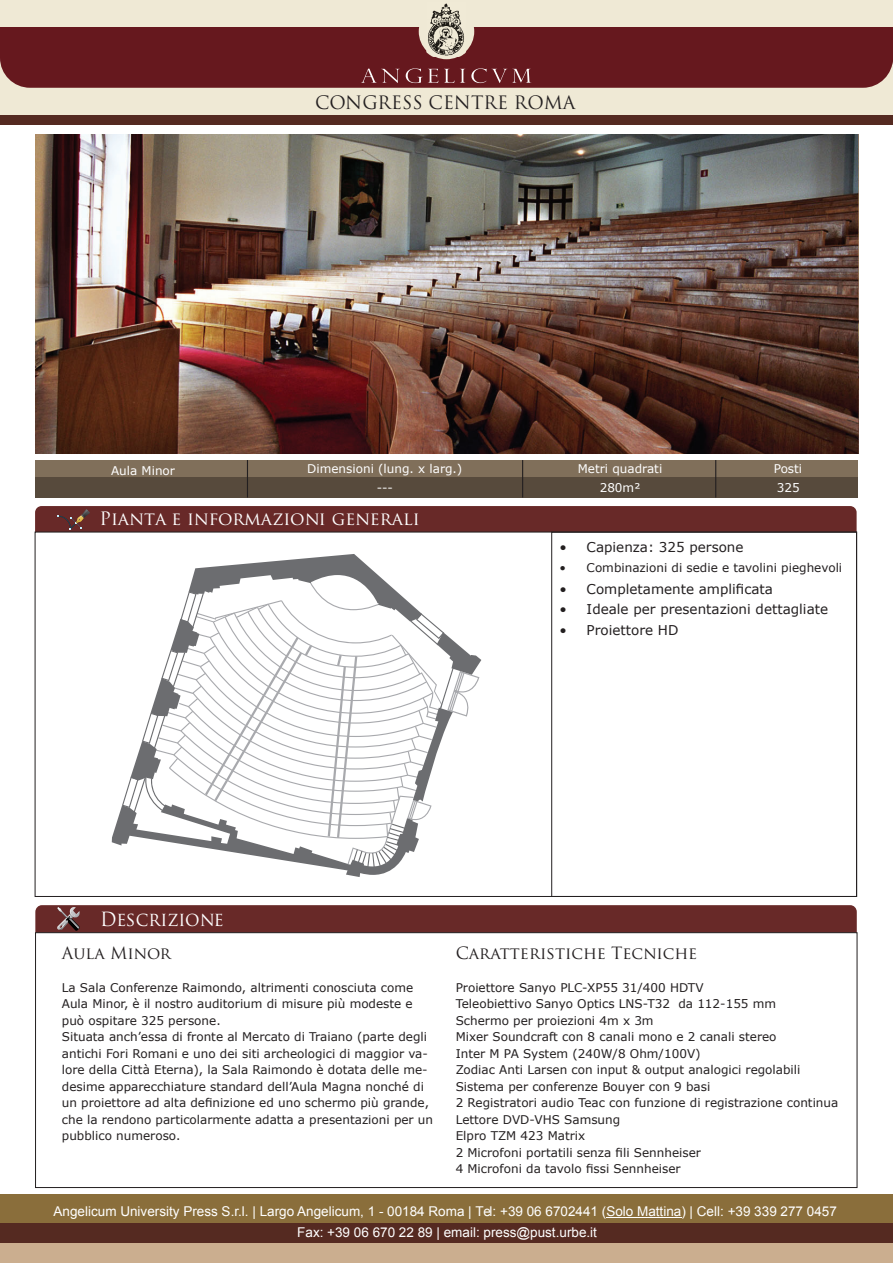
<style>
.page{position:relative;width:893px;height:1263px;background:#fff}
.page>*{position:absolute;margin:0;border:0;box-sizing:border-box;transform-origin:0 0}
.t1{font:19.05px "Trajan Pro";color:#fff;scale:.94 1}
.t2{font:18px "Trajan Pro";color:#fff}
.t3{font:18px "Trajan Pro";color:#231f20}
.t4{font:16.5px "Trajan Pro";color:#231f20}
.t5{font:13.5px/21px "Arial";color:#fff;text-align:center}
.t6{font:13.5px "Verdana";color:#231f20}
.t7{font:12px/16.5px "Verdana";color:#231f20}
.t8{font:12px "Verdana";color:#fff}
</style>
<div class="page">
<div style="left:0;top:1243px;width:893px;height:20px;background:#cbae8f"></div>
<div style="left:0;top:1222px;width:893px;height:21px;background:#552a21"></div>
<div style="left:0;top:1194px;width:893px;height:28px;background:#8a6e3b"></div>
<hr style="left:606px;top:1216px;width:75px;height:1px;background:#fff">
<svg style="left:35px;top:905px;width:822px;height:28px;background:#672b2a"></svg>
<svg style="left:35px;top:506px;width:822px;height:26px;background:#672928"></svg>
<div style="left:0;top:61px;width:893px;height:55px;background:#efe9d5"></div>
<div style="left:0;top:59px;width:892px;height:29px;background:#66181e"></div>
<svg style="left:0;top:0;width:892px;height:59px;background:#a57872"></svg>
<div style="left:0;top:115px;width:893px;height:10px;background:#552a21"></div>
<svg style="left:361px;top:69px;width:39px;height:14px"></svg>
<svg style="left:406px;top:68px;width:59px;height:15px"></svg>
<svg style="left:471px;top:68px;width:60px;height:15px"></svg>
<img style="left:426px;top:1px;width:40px;height:56px">
<img style="left:426px;top:20px;width:14px;height:19px">
<div style="left:35px;top:460px;width:822px;height:17px;background:#806f5a"></div>
<div style="left:35px;top:477px;width:822px;height:20px;background:#574a3c"></div>
<hr style="left:247px;top:460px;width:1px;height:37px;background:#231f20">
<hr style="left:522px;top:460px;width:1px;height:37px;background:#231f20">
<hr style="left:715px;top:460px;width:1px;height:37px;background:#231f20">
<div style="left:551px;top:532px;width:306px;height:365px;border:1px solid #231f20"></div>
<img style="left:36px;top:135px;width:822px;height:319px">
<svg style="left:112px;top:554px;width:369px;height:323px"></svg>
<svg style="left:892px;top:0;width:1px;height:65px"></svg>
<h2 class="t3" style="left:315px;top:91px;width:262px">CONGRESS CENTRE ROMA</h2>
<p class="t8" style="left:111px;top:463px;width:65px">Aula Minor</p>
<p class="t8" style="left:307px;top:461px;width:157px">Dimensioni (lung. x larg.)</p>
<p class="t8" style="left:578px;top:461px;width:86px">Metri quadrati</p>
<p class="t8" style="left:774px;top:461px;width:30px">Posti</p>
<p class="t8" style="left:377px;top:480px;width:18px">---</p>
<p class="t8" style="left:600px;top:480px;width:43px">280m²</p>
<p class="t8" style="left:777px;top:480px;width:24px">325</p>
<h2 class="t2" style="left:100px;top:507px;width:322px">Pianta e informazioni generali</h2>
<h1 class="t1" style="left:100px;top:907px;width:133px">Descrizione</h1>
<p class="t6" style="left:560px;top:539px;width:185px">• Capienza: 325 persone</p>
<p class="t7" style="left:560px;top:560px;width:284px">• Combinazioni di sedie e tavolini pieghevoli</p>
<p class="t6" style="left:560px;top:601px;width:270px">• Ideale per presentazioni dettagliate</p>
<p class="t6" style="left:560px;top:580px;width:215px">• Completamente amplificata</p>
<p class="t6" style="left:560px;top:621px;width:120px">• Proiettore HD</p>
<h3 class="t4" style="left:62px;top:942px;width:111px">Aula Minor</h3>
<h3 class="t4" style="left:456px;top:942px;width:243px">Caratteristiche Tecniche</h3>
<p class="t7" style="left:62px;top:979px;width:373px">La Sala Conferenze Raimondo, altrimenti conosciuta come Aula Minor, è il nostro auditorium di misure più modeste e può ospitare 325 persone.<br>Situata anch’essa di fronte al Mercato di Traiano (parte degli antichi Fori Romani e uno dei siti archeologici di maggior va&shy;lore della Città Eterna), la Sala Raimondo è dotata delle me&shy;desime apparecchiature standard dell’Aula Magna nonché di un proiettore ad alta definizione ed uno schermo più grande, che la rendono particolarmente adatta a presentazioni per un pubblico numeroso.</p>
<p class="t7" style="left:456px;top:979px;width:384px">Proiettore Sanyo PLC-XP55 31/400 HDTV<br>Teleobiettivo Sanyo Optics LNS-T32 da 112-155 mm<br>Schermo per proiezioni 4m x 3m<br>Mixer Soundcraft con 8 canali mono e 2 canali stereo<br>Inter M PA System (240W/8 Ohm/100V)<br>Zodiac Anti Larsen con input &amp; output analogici regolabili Sistema per conferenze Bouyer con 9 basi<br>2 Registratori audio Teac con funzione di registrazione continua Lettore DVD-VHS Samsung<br>Elpro TZM 423 Matrix<br>2 Microfoni portatili senza fili Sennheiser<br>4 Microfoni da tavolo fissi Sennheiser</p>
<p class="t5" style="left:54px;top:1200px;width:785px">Angelicum University Press S.r.l. | Largo Angelicum, 1 - 00184 Roma | Tel: +39 06 6702441 (Solo Mattina) | Cell: +39 339 277 0457<br>Fax: +39 06 670 22 89 | email: press@pust.urbe.it</p>
</div>
